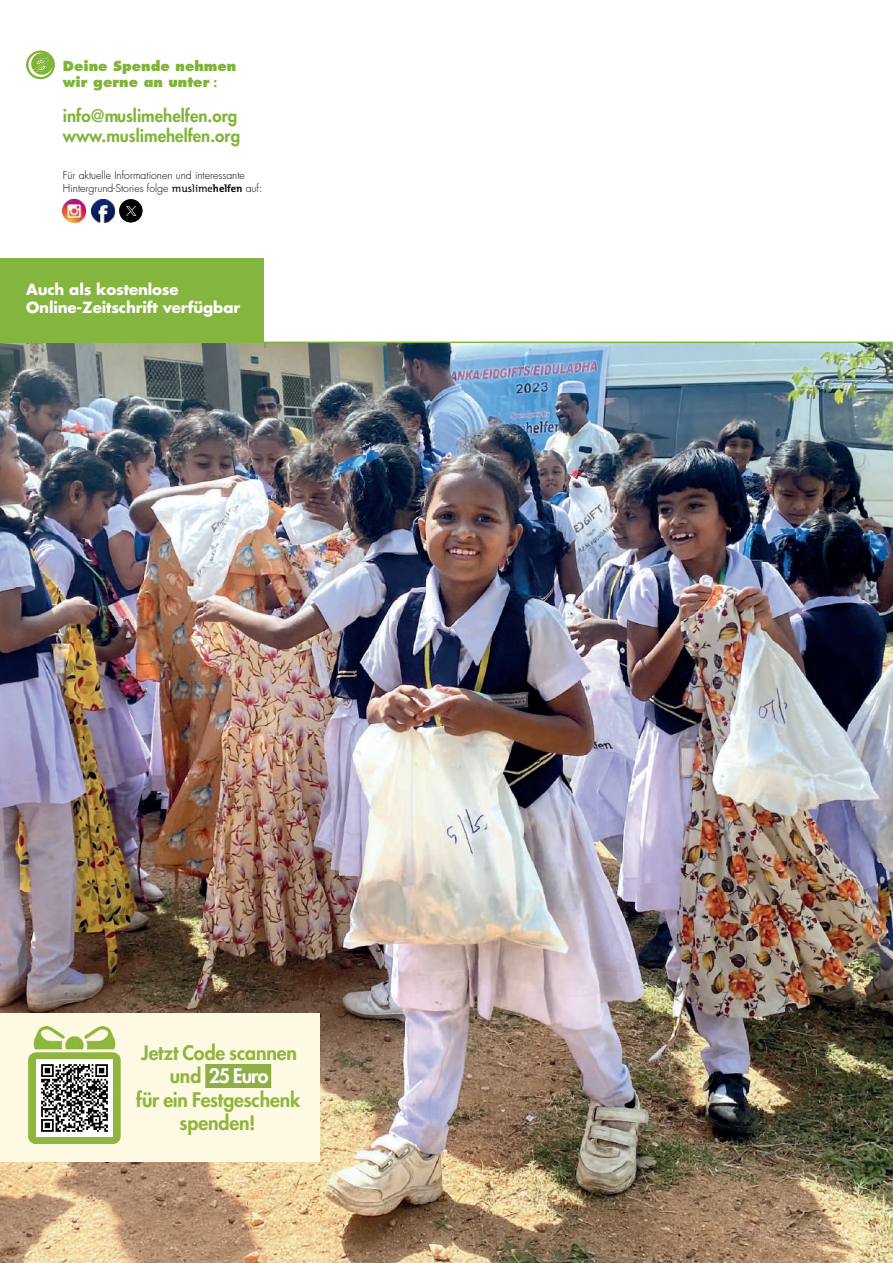
<style>
.page{position:relative;width:893px;height:1263px;background:#fff}
.page>*{position:absolute;margin:0;border:0;box-sizing:border-box;transform-origin:0 0}
.t1{font:800 19.5px/23.4px "Futura Std";letter-spacing:-.005em;color:#8eb63e;text-align:center}
.t2{font:800 16.8px/20.2px "Futura Std";color:#7fb438}
.t3{font:700 15px/18px "Futura Std";letter-spacing:-.01em;color:#fff}
.t4{font:800 13.5px/16.2px "Futura Std";color:#7fb438}
.t5{font:300 10.5px/12.6px "Futura Std";color:#000001}
.s1{font-style:inherit}
.s2{font-family:"T Mix";font-weight:400}
.s3{font-family:"T Mix";font-weight:700}
.s4{color:#fff}
</style>
<div class="page">
<img style="left:0;top:343px;width:893px;height:920px">
<svg style="left:26px;top:60px;width:867px;height:283px"></svg>
<div style="left:0;top:258px;width:264px;height:85px;background:#84b63f"></div>
<svg style="left:26px;top:50px;width:29px;height:29px"></svg>
<svg style="left:28px;top:53px;width:25px;height:24px"></svg>
<img style="left:63px;top:199px;width:23px;height:23px">
<img style="left:91px;top:199px;width:23px;height:23px">
<img style="left:119px;top:199px;width:23px;height:23px;border-radius:12px">
<div style="left:0;top:1013px;width:320px;height:149px;background:#fdf9e2"></div>
<img style="left:27px;top:1027px;width:94px;height:116px">
<img style="left:36px;top:1060px;width:77px;height:76px">
<div style="left:205px;top:1064px;width:66px;height:24px;background:#8fae45"></div>
<p class="t4" style="left:63px;top:58px;width:175px">Deine Spende nehmen wir gerne an unter <span class="s1">:</span></p>
<h2 class="t2" style="left:63px;top:106px;width:179px">info@muslimehelfen.org www.muslimehelfen.org</h2>
<p class="t5" style="left:63px;top:169px;width:201px">Für aktuelle Informationen und interessante<br>Hintergrund-Stories folge <span class="s2">muslime</span><span class="s3">helfen</span> auf:</p>
<h3 class="t3" style="left:26px;top:280px;width:216px">Auch als kostenlose<br>Online-Zeitschrift verfügbar</h3>
<h1 class="t1" style="left:136px;top:1041px;width:166px">Jetzt Code scannen und <span class="s4">25 Euro<br></span>für ein Festgeschenk spenden!</h1>
</div>
